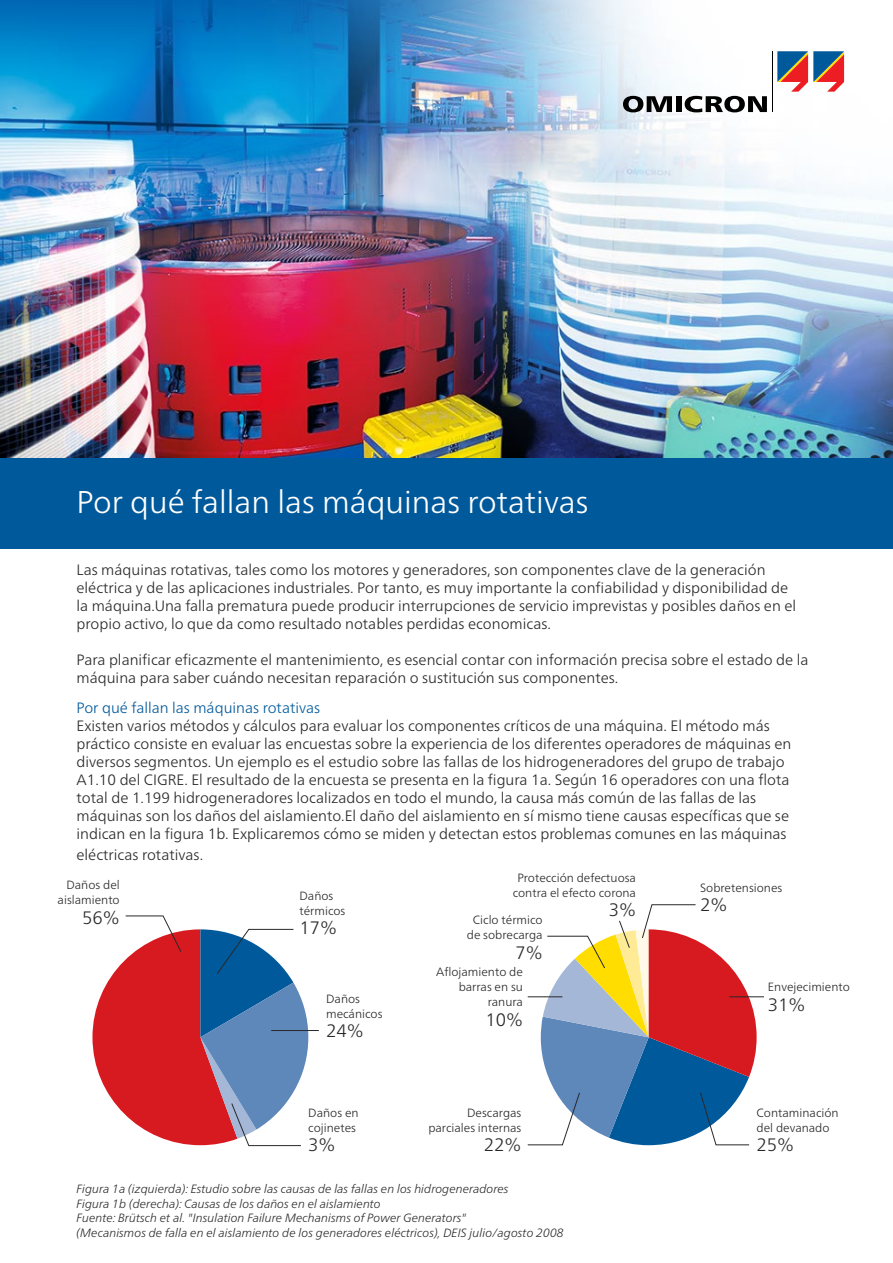
<style>
.page{position:relative;width:893px;height:1263px;background:#fff}
.page>*{position:absolute;margin:0;border:0;box-sizing:border-box;transform-origin:0 0}
.t1{font:300 31.5px "Frutiger Neue LTW1 G";color:#fff}
.t2{font:300 18px "Frutiger Neue LTW1 G";color:#292829}
.t3{font:300 15px/18px "Frutiger Neue LTW1 G";color:#292829}
.t4{font:italic 300 12px/14.4px "Frutiger Neue LTW1 G";color:#292829}
.t5{font:300 12px/15px "Frutiger Neue LTW1 G";color:#292829}
.s1{color:#00599a}
</style>
<div class="page">
<div style="left:0;top:449px;width:893px;height:100px;background:#00599a"></div>
<img style="left:0;top:0;width:893px;height:458px">
<svg style="left:623px;top:96px;width:49px;height:16px"></svg>
<div style="left:676px;top:96px;width:5px;height:16px;background:#000"></div>
<svg style="left:685px;top:96px;width:82px;height:16px"></svg>
<hr style="left:772px;top:51px;width:1px;height:61px;background:#000">
<svg style="left:777px;top:51px;width:67px;height:41px"></svg>
<hr style="left:271px;top:1030px;width:48px;height:1px;background:#292829">
<svg style="left:92px;top:915px;width:216px;height:231px"></svg>
<hr style="left:729px;top:996px;width:35px;height:1px;background:#292829">
<svg style="left:527px;top:904px;width:230px;height:241px"></svg>
<p class="t1" style="left:77px;top:483px;width:513px">Por qué fallan las máquinas rotativas</p>
<p class="t3" style="left:77px;top:560px;width:721px">Las máquinas rotativas, tales como los motores y generadores, son componentes clave de la generación eléctrica y de las aplicaciones industriales. Por tanto, es muy importante la confiabilidad y disponibilidad de la máquina.Una falla prematura puede producir interrupciones de servicio imprevistas y posibles daños en el propio activo, lo que da como resultado notables perdidas economicas.</p>
<p class="t3" style="left:77px;top:650px;width:733px">Para planificar eficazmente el mantenimiento, es esencial contar con información precisa sobre el estado de la máquina para saber cuándo necesitan reparación o sustitución sus componentes.</p>
<p class="t3" style="left:77px;top:698px;width:716px"><span class="s1">Por qué fallan las máquinas rotativas<br></span>Existen varios métodos y cálculos para evaluar los componentes críticos de una máquina. El método más práctico consiste en evaluar las encuestas sobre la experiencia de los diferentes operadores de máquinas en diversos segmentos. Un ejemplo es el estudio sobre las fallas de los hidrogeneradores del grupo de trabajo A1.10 del CIGRE. El resultado de la encuesta se presenta en la figura 1a. Según 16 operadores con una flota total de 1.199 hidrogeneradores localizados en todo el mundo, la causa más común de las fallas de las máquinas son los daños del aislamiento.El daño del aislamiento en sí mismo tiene causas específicas que se indican en la figura 1b. Explicaremos cómo se miden y detectan estos problemas comunes en las máquinas</p>
<p class="t3" style="left:77px;top:846px;width:128px">eléctricas rotativas.</p>
<p class="t5" style="left:58px;top:877px;width:64px;text-align:right">Daños del aislamiento</p>
<p class="t2" style="left:82px;top:906px;width:39px">56%</p>
<p class="t5" style="left:299px;top:888px;width:47px">Daños térmicos</p>
<p class="t2" style="left:299px;top:917px;width:39px">17%</p>
<p class="t5" style="left:326px;top:991px;width:58px">Daños mecánicos</p>
<p class="t2" style="left:326px;top:1020px;width:39px">24%</p>
<p class="t5" style="left:308px;top:1105px;width:52px">Daños en cojinetes</p>
<p class="t2" style="left:308px;top:1134px;width:29px">3%</p>
<p class="t5" style="left:513px;top:870px;width:125px;text-align:center">Protección defectuosa contra el efecto corona</p>
<p class="t2" style="left:609px;top:898px;width:29px">3%</p>
<p class="t5" style="left:467px;top:912px;width:77px;text-align:center">Ciclo térmico de sobrecarga</p>
<p class="t2" style="left:515px;top:941px;width:29px">7%</p>
<p class="t5" style="left:436px;top:964px;width:88px;text-align:right">Aflojamiento de barras en su ranura</p>
<p class="t2" style="left:485px;top:1008px;width:39px">10%</p>
<p class="t5" style="left:428px;top:1105px;width:95px;text-align:right">Descargas parciales internas</p>
<p class="t2" style="left:484px;top:1134px;width:39px">22%</p>
<p class="t4" style="left:77px;top:1182px;width:433px">Figura 1a (izquierda): Estudio sobre las causas de las fallas en los hidrogeneradores</p>
<p class="t4" style="left:77px;top:1196px;width:306px">Figura 1b (derecha): Causas de los daños en el aislamiento</p>
<p class="t4" style="left:77px;top:1211px;width:489px">Fuente: Brütsch et al. "Insulation Failure Mechanisms of Power Generators"<br>(Mecanismos de falla en el aislamiento de los generadores eléctricos), DEIS julio/agosto 2008</p>
<p class="t5" style="left:700px;top:880px;width:84px">Sobretensiones</p>
<p class="t2" style="left:700px;top:894px;width:29px">2%</p>
<p class="t5" style="left:768px;top:979px;width:83px">Envejecimiento</p>
<p class="t2" style="left:768px;top:993px;width:39px">31%</p>
<p class="t5" style="left:757px;top:1105px;width:84px">Contaminación del devanado</p>
<p class="t2" style="left:757px;top:1134px;width:39px">25%</p>
</div>
